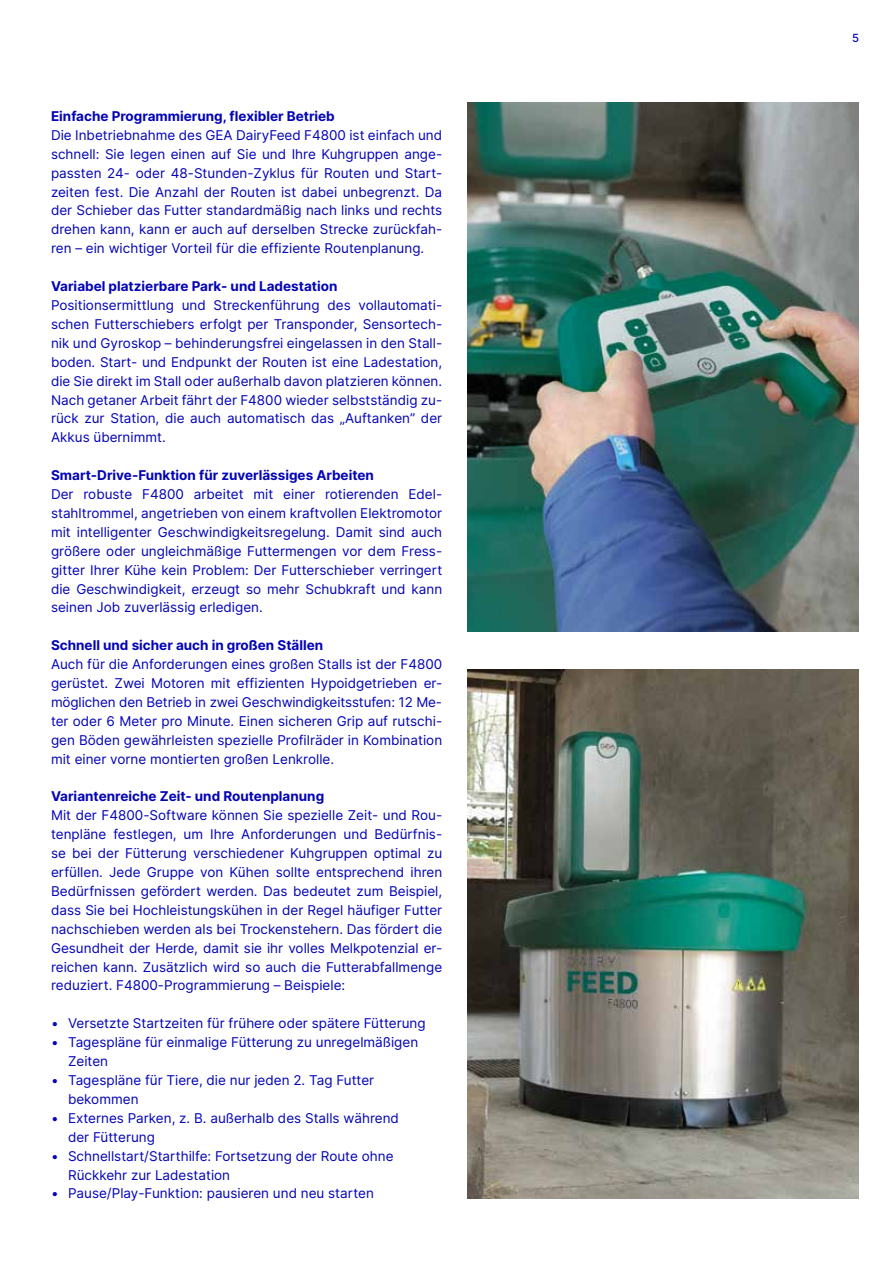
<style>
.page{position:relative;width:893px;height:1263px;background:#fff}
.page>*{position:absolute;margin:0;border:0;box-sizing:border-box;transform-origin:0 0}
.t1{font:13.5px/18.9px "Inter";color:#0303b8;text-align:justify}
.t2{font:700 13.5px "Inter";color:#0303b8}
.t3{font:500 11.25px "Inter";color:#0303b8}
</style>
<div class="page">
<img style="left:468px;top:102px;width:391px;height:529px">
<img style="left:468px;top:669px;width:391px;height:529px">
<p class="t2" style="left:51px;top:106px;width:285px">Einfache Programmierung, flexibler Betrieb</p>
<p class="t1" style="left:51px;top:125px;width:393px">Die Inbetriebnahme des GEA DairyFeed F4800 ist einfach und schnell: Sie legen einen auf Sie und Ihre Kuhgruppen ange&shy;passten 24- oder 48-Stunden-Zyklus für Routen und Start&shy;zeiten fest. Die Anzahl der Routen ist dabei unbegrenzt. Da der Schieber das Futter standardmäßig nach links und rechts drehen kann, kann er auch auf derselben Strecke zurückfah&shy;ren – ein wichtiger Vorteil für die effiziente Routenplanung.</p>
<p class="t2" style="left:51px;top:276px;width:288px">Variabel platzierbare Park- und Ladestation</p>
<p class="t1" style="left:51px;top:295px;width:393px">Positionsermittlung und Streckenführung des vollautomati&shy;schen Futterschiebers erfolgt per Transponder, Sensortech&shy;nik und Gyroskop – behinderungsfrei eingelassen in den Stall&shy;boden. Start- und Endpunkt der Routen ist eine Ladestation, die Sie direkt im Stall oder außerhalb davon platzieren können.<br>Nach getaner Arbeit fährt der F4800 wieder selbstständig zu&shy;rück zur Station, die auch automatisch das „Auftanken” der Akkus übernimmt.</p>
<p class="t2" style="left:51px;top:465px;width:324px">Smart-Drive-Funktion für zuverlässiges Arbeiten</p>
<p class="t1" style="left:51px;top:484px;width:393px">Der robuste F4800 arbeitet mit einer rotierenden Edel&shy;stahltrommel, angetrieben von einem kraftvollen Elektromotor mit intelligenter Geschwindigkeitsregelung. Damit sind auch größere oder ungleichmäßige Futtermengen vor dem Fress&shy;gitter Ihrer Kühe kein Problem: Der Futterschieber verringert die Geschwindigkeit, erzeugt so mehr Schubkraft und kann seinen Job zuverlässig erledigen.</p>
<p class="t2" style="left:51px;top:635px;width:274px">Schnell und sicher auch in großen Ställen</p>
<p class="t1" style="left:51px;top:654px;width:393px">Auch für die Anforderungen eines großen Stalls ist der F4800 gerüstet. Zwei Motoren mit effizienten Hypoidgetrieben er&shy;möglichen den Betrieb in zwei Geschwindigkeitsstufen: 12 Me&shy;ter oder 6 Meter pro Minute. Einen sicheren Grip auf rutschi&shy;gen Böden gewährleisten spezielle Profilräder in Kombination mit einer vorne montierten großen Lenkrolle.</p>
<p class="t2" style="left:51px;top:787px;width:275px">Variantenreiche Zeit- und Routenplanung</p>
<p class="t1" style="left:51px;top:806px;width:393px">Mit der F4800-Software können Sie spezielle Zeit- und Rou&shy;tenpläne festlegen, um Ihre Anforderungen und Bedürfnis&shy;se bei der Fütterung verschiedener Kuhgruppen optimal zu erfüllen. Jede Gruppe von Kühen sollte entsprechend ihren Bedürfnissen gefördert werden. Das bedeutet zum Beispiel, dass Sie bei Hochleistungskühen in der Regel häufiger Futter nachschieben werden als bei Trockenstehern. Das fördert die Gesundheit der Herde, damit sie ihr volles Melkpotenzial er&shy;reichen kann. Zusätzlich wird so auch die Futterabfallmenge reduziert. F4800-Programmierung – Beispiele:</p>
<p class="t1" style="left:51px;top:1013px;width:376px">• Versetzte Startzeiten für frühere oder spätere Fütterung</p>
<p class="t1" style="left:68px;top:1032px;width:352px;text-indent:-17px">• Tagespläne für einmalige Fütterung zu unregelmäßigen<br>Zeiten</p>
<p class="t1" style="left:68px;top:1070px;width:308px;text-indent:-17px">• Tagespläne für Tiere, die nur jeden 2. Tag Futter bekommen</p>
<p class="t1" style="left:68px;top:1108px;width:332px;text-indent:-17px">• Externes Parken, z. B. außerhalb des Stalls während der Fütterung</p>
<p class="t1" style="left:68px;top:1146px;width:327px;text-indent:-17px">• Schnellstart/Starthilfe: Fortsetzung der Route ohne<br>Rückkehr zur Ladestation</p>
<p class="t1" style="left:51px;top:1184px;width:324px">• Pause/Play-Funktion: pausieren und neu starten</p>
<p class="t3" style="left:852px;top:30px;width:8px">5</p>
</div>
